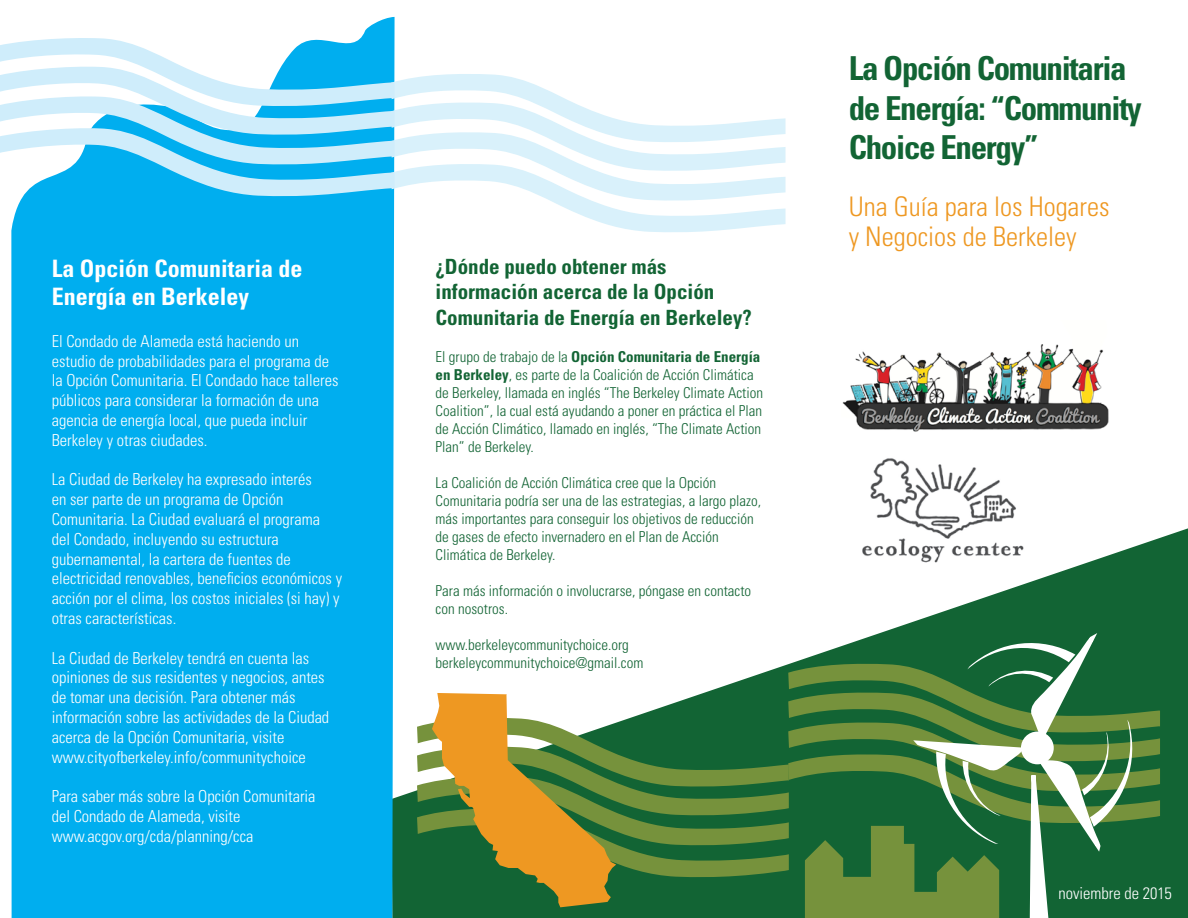
<style>
.page{position:relative;width:1188px;height:918px;background:#fff}
.page>*{position:absolute;margin:0;border:0;box-sizing:border-box;transform-origin:0 0}
.t1{font:700 condensed 33px/39.6px "Univers";letter-spacing:-.04em;color:#126434}
.t2{font:300 condensed 27px/30px "Univers";color:#ee9822}
.t3{font:700 condensed 24px/28.8px "Univers";color:#fff}
.t4{font:700 condensed 21px/25.2px "Univers";color:#126434}
.t5{font:300 condensed 16.5px/19.8px "Univers";color:#fff}
.t6{font:300 condensed 15px/18px "Univers";color:#126434}
.s1{font-weight:700}
</style>
<div class="page">
<svg style="left:395px;top:528px;width:793px;height:390px"></svg>
<div style="left:11px;top:17px;width:384px;height:901px;background:#00aeef"></div>
<svg style="left:417px;top:636px;width:743px;height:282px"></svg>
<img style="left:849px;top:458px;width:190px;height:115px">
<img style="left:842px;top:344px;width:267px;height:88px">
<svg style="left:0;top:37px;width:786px;height:196px"></svg>
<p class="t3" style="left:52px;top:254px;width:252px">La Opción Comunitaria de<br>Energía en Berkeley</p>
<p class="t5" style="left:52px;top:331px;width:288px">El Condado de Alameda está haciendo un estudio de probabilidades para el programa de la Opción Comunitaria. El Condado hace talleres públicos para considerar la formación de una agencia de energía local, que pueda incluir Berkeley y otras ciudades.</p>
<p class="t5" style="left:52px;top:470px;width:292px">La Ciudad de Berkeley ha expresado interés<br>en ser parte de un programa de Opción Comunitaria. La Ciudad evaluará el programa del Condado, incluyendo su estructura gubernamental, la cartera de fuentes de electricidad renovables, beneficios económicos y acción por el clima, los costos iniciales (si hay) y otras características.</p>
<p class="t5" style="left:52px;top:648px;width:279px">La Ciudad de Berkeley tendrá en cuenta las opiniones de sus residentes y negocios, antes de tomar una decisión. Para obtener más información sobre las actividades de la Ciudad acerca de la Opción Comunitaria, visite www.cityofberkeley.info/communitychoice</p>
<p class="t5" style="left:52px;top:786px;width:265px">Para saber más sobre la Opción Comunitaria del Condado de Alameda, visite www.acgov.org/cda/planning/cca</p>
<p class="t4" style="left:436px;top:254px;width:318px">¿Dónde puedo obtener más información acerca de la Opción<br>Comunitaria de Energía en Berkeley?</p>
<p class="t6" style="left:436px;top:348px;width:329px">El grupo de trabajo de la <span class="s1">Opción Comunitaria de Energía en Berkeley</span>, es parte de la Coalición de Acción Climática de Berkeley, llamada en inglés “The Berkeley Climate Action Coalition”, la cual está ayudando a poner en práctica el Plan de Acción Climático, llamado en inglés, “The Climate Action Plan” de Berkeley.</p>
<p class="t6" style="left:436px;top:474px;width:327px">La Coalición de Acción Climática cree que la Opción Comunitaria podría ser una de las estrategias, a largo plazo, más importantes para conseguir los objetivos de reducción de gases de efecto invernadero en el Plan de Acción Climática de Berkeley.</p>
<p class="t6" style="left:436px;top:582px;width:317px">Para más información o involucrarse, póngase en contacto con nosotros.</p>
<p class="t6" style="left:436px;top:636px;width:195px">www.berkeleycommunitychoice.org</p>
<p class="t6" style="left:436px;top:654px;width:209px">berkeleycommunitychoice@gmail.com</p>
<p class="t1" style="left:849px;top:49px;width:295px">La Opción Comunitaria de Energía: “Community<br>Choice Energy”</p>
<p class="t2" style="left:849px;top:192px;width:262px">Una Guía para los Hogares y Negocios de Berkeley</p>
<p class="t5" style="left:1058px;top:883px;width:115px">noviembre de 2015</p>
</div>
